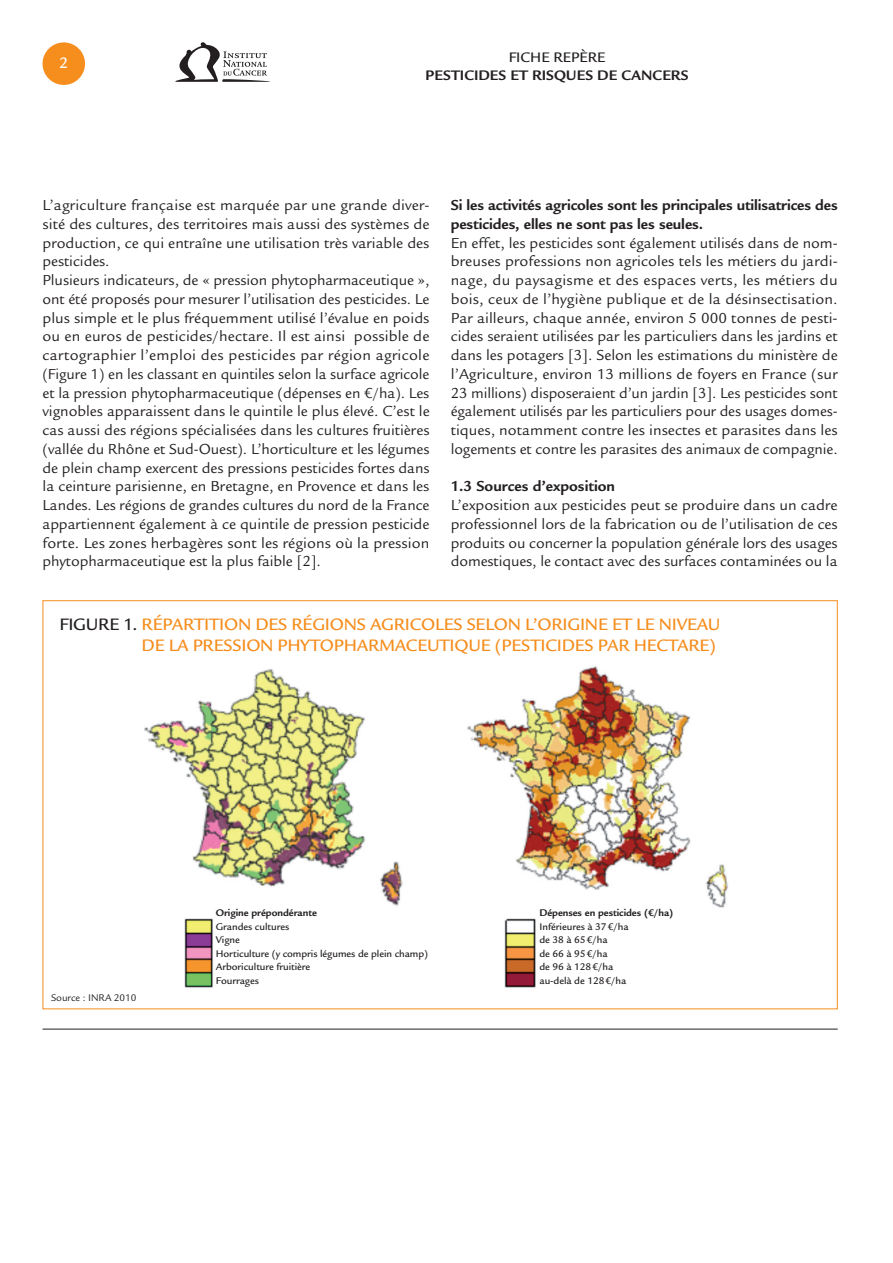
<style>
.page{position:relative;width:893px;height:1263px;background:#fff}
.page>*{position:absolute;margin:0;border:0;box-sizing:border-box;transform-origin:0 0}
.t1{font:500 18px/21.6px "Legacy Sans Std";letter-spacing:-.01em;color:#f68e1e;text-align:right}
.t2{font:500 16.5px "Legacy Sans Std";color:#fff}
.t3{font:15.75px/18.8px "Legacy Sans Std";letter-spacing:-.005em;color:#231f20;text-align:justify}
.t4{font:700 15.75px/18.8px "Legacy Sans Std";letter-spacing:-.005em;color:#231f20}
.t5{font:700 15px "Legacy Sans Std";color:#231f20}
.t6{font:500 15px "Legacy Sans Std";color:#231f20}
.t7{font:500 10.5px/13.5px "Legacy Sans Std";letter-spacing:-.005em;color:#231f20}
.t8{font:700 10.5px "Legacy Sans Std";letter-spacing:-.005em;color:#231f20}
.t9{font:10.5px "Legacy Sans Std";letter-spacing:-.005em;color:#231f20}
.s1{color:#231f20}
</style>
<div class="page">
<hr style="left:43px;top:1029px;width:795px;height:1px;background:#231f20">
<img style="left:144px;top:666px;width:584px;height:322px">
<svg style="left:216px;top:903px;width:216px;height:85px"></svg>
<svg style="left:539px;top:903px;width:189px;height:85px"></svg>
<svg style="left:175px;top:42px;width:95px;height:40px"></svg>
<div style="left:43px;top:42px;width:42px;height:43px;background:#f68e1e;border-radius:50%"></div>
<p class="t2" style="left:59px;top:56px;width:10px">2</p>
<p class="t6" style="left:509px;top:51px;width:98px">FICHE REPÈRE</p>
<p class="t5" style="left:426px;top:69px;width:264px">PESTICIDES ET RISQUES DE CANCERS</p>
<p class="t3" style="left:43px;top:197px;width:389px;text-align:left">L’agriculture française est marquée par une grande diver&shy;sité des cultures, des territoires mais aussi des systèmes de production, ce qui entraîne une utilisation très variable des pesticides.<br>Plusieurs indicateurs, de « pression phytopharmaceutique », ont été proposés pour mesurer l’utilisation des pesticides. Le plus simple et le plus fréquemment utilisé l’évalue en poids ou en euros de pesticides/hectare. Il est ainsi possible de cartographier l’emploi des pesticides par région agricole (Figure 1) en les classant en quintiles selon la surface agricole et la pression phytopharmaceutique (dépenses en €/ha). Les vignobles apparaissent dans le quintile le plus élevé. C’est le cas aussi des régions spécialisées dans les cultures fruitières (vallée du Rhône et Sud-Ouest). L’horticulture et les légumes de plein champ exercent des pressions pesticides fortes dans la ceinture parisienne, en Bretagne, en Provence et dans les Landes. Les régions de grandes cultures du nord de la France appartiennent également à ce quintile de pression pesticide forte. Les zones herbagères sont les régions où la pression phytopharmaceutique est la plus faible [2].</p>
<p class="t4" style="left:451px;top:197px;width:388px">Si les activités agricoles sont les principales utilisatrices des pesticides, elles ne sont pas les seules.</p>
<p class="t3" style="left:451px;top:235px;width:388px">En effet, les pesticides sont également utilisés dans de nom&shy;breuses professions non agricoles tels les métiers du jardi&shy;nage, du paysagisme et des espaces verts, les métiers du bois, ceux de l’hygiène publique et de la désinsectisation.<br>Par ailleurs, chaque année, environ 5 000 tonnes de pesti&shy;cides seraient utilisées par les particuliers dans les jardins et dans les potagers [3]. Selon les estimations du ministère de l’Agriculture, environ 13 millions de foyers en France (sur 23 millions) disposeraient d’un jardin [3]. Les pesticides sont également utilisés par les particuliers pour des usages domes&shy;tiques, notamment contre les insectes et parasites dans les logements et contre les parasites des animaux de compagnie.</p>
<p class="t4" style="left:451px;top:479px;width:166px">1.3 Sources d’exposition</p>
<p class="t3" style="left:451px;top:497px;width:389px">L’exposition aux pesticides peut se produire dans un cadre professionnel lors de la fabrication ou de l’utilisation de ces produits ou concerner la population générale lors des usages domestiques, le contact avec des surfaces contaminées ou la</p>
<p class="t1" style="left:60px;top:615px;width:662px"><span class="s1">FIGURE 1.</span> RÉPARTITION DES RÉGIONS AGRICOLES SELON L’ORIGINE ET LE NIVEAU<br>DE LA PRESSION PHYTOPHARMACEUTIQUE (PESTICIDES PAR HECTARE)</p>
<p class="t9" style="left:51px;top:993px;width:87px">Source : INRA 2010</p>
<p class="t8" style="left:216px;top:909px;width:103px">Origine prépondérante</p>
<p class="t7" style="left:216px;top:921px;width:214px">Grandes cultures<br>Vigne<br>Horticulture (y compris légumes de plein champ)<br>Arboriculture fruitière<br>Fourrages</p>
<p class="t8" style="left:539px;top:909px;width:135px">Dépenses en pesticides (€/ha)</p>
<p class="t7" style="left:539px;top:921px;width:91px">Inférieures à 37 €/ha de 38 à 65 €/ha<br>de 66 à 95 €/ha<br>de 96 à 128 €/ha au-delà de 128 €/ha</p>
</div>
